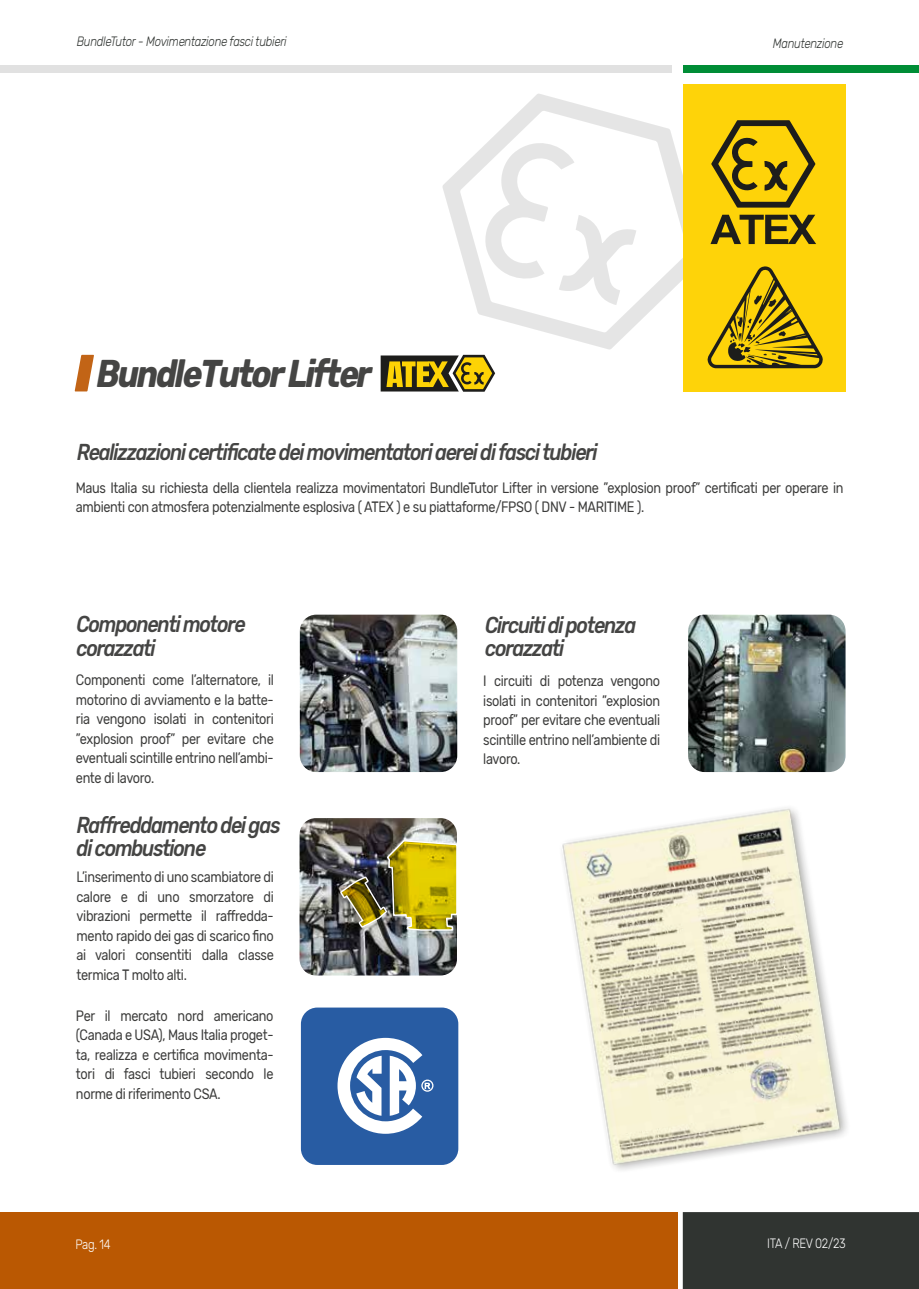
<style>
.page{position:relative;width:919px;height:1289px;background:#fff}
.page>*{position:absolute;margin:0;border:0;box-sizing:border-box;transform-origin:0 0}
.t1{font:italic 700 38.55px "Rubik";letter-spacing:-.06em;color:#454544;scale:.85 1}
.t2{font:italic 500 22.95px/23.4px "Rubik";letter-spacing:-.06em;color:#454544;scale:.85 1}
.t3{font:15px/19.5px "Rubik";letter-spacing:-.025em;color:#3c3c3b;text-align:justify;scale:.85 1}
.t4{font:italic 300 13.5px "Rubik";letter-spacing:-.025em;color:#303431;scale:.85 1}
.t5{font:300 13.5px "Rubik";letter-spacing:-.025em;color:#fff;scale:.85 1}
</style>
<div class="page">
<svg style="left:442px;top:94px;width:241px;height:255px"></svg>
<svg style="left:483px;top:137px;width:153px;height:168px"></svg>
<div style="left:683px;top:84px;width:162px;height:308px;background:#fed309"></div>
<div style="left:683px;top:65px;width:235px;height:8px;background:#008d36"></div>
<div style="left:0;top:65px;width:671px;height:8px;background:#e1e1e1"></div>
<div style="left:0;top:1211px;width:677px;height:77px;background:#ba5802"></div>
<div style="left:682px;top:1211px;width:236px;height:77px;background:#303431"></div>
<svg style="left:75px;top:355px;width:19px;height:36px"></svg>
<svg style="left:707px;top:266px;width:116px;height:103px"></svg>
<svg style="left:380px;top:355px;width:115px;height:37px;background:#8f7e2a"></svg>
<img style="left:562px;top:807px;width:285px;height:363px">
<svg style="left:711px;top:120px;width:104px;height:88px"></svg>
<svg style="left:710px;top:215px;width:106px;height:29px"></svg>
<img style="left:300px;top:614px;width:157px;height:158px">
<img style="left:299px;top:818px;width:158px;height:157px">
<img style="left:340px;top:840px;width:117px;height:91px">
<svg style="left:301px;top:1007px;width:157px;height:157px"></svg>
<img style="left:688px;top:614px;width:157px;height:158px">
<p class="t4" style="left:77px;top:34px;width:248px">BundleTutor - Movimentazione fasci tubieri</p>
<p class="t4" style="left:772px;top:36px;width:84px">Manutenzione</p>
<h1 class="t1" style="left:97px;top:351px;width:325px">BundleTutor Lifter</h1>
<h2 class="t2" style="left:77px;top:441px;width:614px">Realizzazioni certificate dei movimentatori aerei di fasci tubieri</h2>
<p class="t3" style="left:76px;top:478px;width:904px">Maus Italia su richiesta della clientela realizza movimentatori BundleTutor Lifter in versione ”explosion proof” certificati per operare in ambienti con atmosfera potenzialmente esplosiva ( ATEX ) e su piattaforme/FPSO ( DNV - MARITIME ).</p>
<h2 class="t2" style="left:76px;top:613px;width:201px">Componenti motore corazzati</h2>
<p class="t3" style="left:76px;top:670px;width:234px">Componenti come l’alternatore, il motorino di avviamento e la batte&shy;ria vengono isolati in contenitori ”explosion proof” per evitare che eventuali scintille entrino nell’ambi&shy;ente di lavoro.</p>
<h2 class="t2" style="left:77px;top:813px;width:241px">Raffreddamento dei gas di combustione</h2>
<p class="t3" style="left:77px;top:867px;width:233px">L’inserimento di uno scambiatore di calore e di uno smorzatore di vibrazioni permette il raffredda&shy;mento rapido dei gas di scarico fino ai valori consentiti dalla classe termica T molto alti.</p>
<p class="t3" style="left:76px;top:1006px;width:234px">Per il mercato nord americano (Canada e USA), Maus Italia proget&shy;ta, realizza e certifica movimenta&shy;tori di fasci tubieri secondo le norme di riferimento CSA.</p>
<h2 class="t2" style="left:485px;top:614px;width:179px">Circuiti di potenza corazzati</h2>
<p class="t3" style="left:483px;top:671px;width:209px">I circuiti di potenza vengono isolati in contenitori ”explosion proof” per evitare che eventuali scintille entrino nell’ambiente di lavoro.</p>
<p class="t5" style="left:75px;top:1236px;width:43px">Pag. 14</p>
<p class="t5" style="left:767px;top:1235px;width:94px">ITA / REV 02/23</p>
</div>
